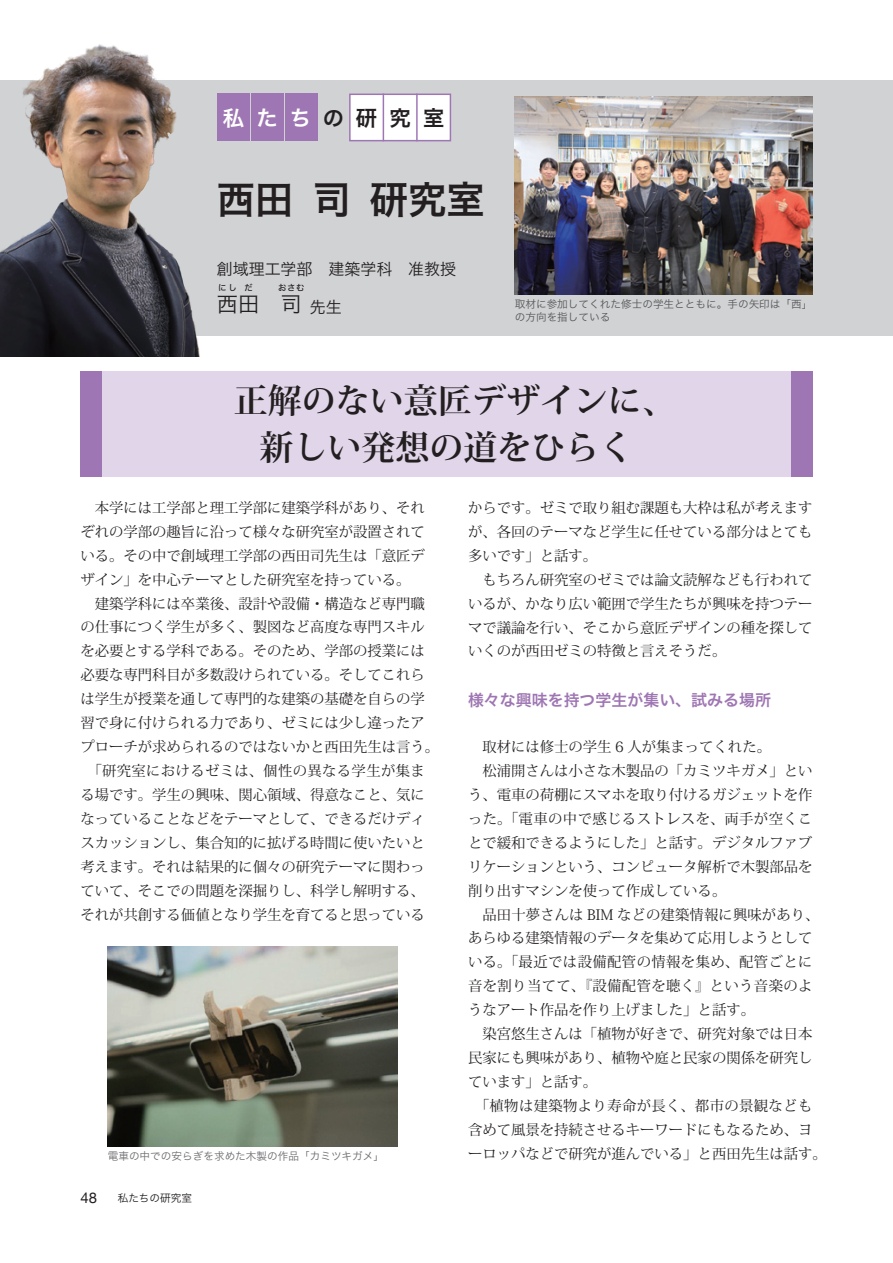
<style>
.page{position:relative;width:893px;height:1263px;background:#fff}
.page>*{position:absolute;margin:0;border:0;box-sizing:border-box;transform-origin:0 0}
.t1{font:38.25px "Hira Kaku Pro N W6";color:#231f20}
.t2{font:700 34.05px/46.8px "Koz Min Pr 6 N";color:#231f20;text-align:center}
.t3{font:21.3px "Hira Kaku Pro N W6";letter-spacing:.575em;color:#231f20}
.t4{font:21.3px "Hira Kaku Pro N W3";color:#231f20}
.t5{font:15.9px "Hira Kaku Pro N W6";color:#9e76b3}
.t6{font:15.9px "Hira Kaku Pro N W3";color:#231f20}
.t7{font:14.85px "Helvetica Neue";color:#231f20}
.t8{font:14.4px/23.9px "Koz Min Pr 6 N";color:#231f20}
.t9{font:10.65px/12.8px "Hira Kaku Pro W3";color:#57585a}
.t10{font:10.65px "Hira Kaku Pro W3";color:#6c6d70}
.t11{font:10.65px "Hira Kaku Pro W3";color:#231f20}
.t12{font:9px "Hira Kaku Pro N W3";color:#231f20}
.s1{color:#fff}
</style>
<div class="page">
<div style="left:0;top:81px;width:893px;height:255px;background:#d1d2d4"></div>
<div style="left:81px;top:371px;width:731px;height:105px;background:#e0d5e9"></div>
<div style="left:791px;top:371px;width:21px;height:105px;background:#9e76b3"></div>
<div style="left:81px;top:371px;width:21px;height:105px;background:#9e76b3"></div>
<div style="left:350px;top:94px;width:100px;height:47px;background:#fff"></div>
<div style="left:349px;top:94px;width:102px;height:47px;border:1px solid #9e76b3"></div>
<hr style="left:383px;top:94px;width:1px;height:47px;background:#9e76b3">
<hr style="left:416px;top:94px;width:2px;height:47px;background:#9e76b3">
<div style="left:217px;top:94px;width:32px;height:47px;background:#9e76b3"></div>
<div style="left:251px;top:94px;width:32px;height:47px;background:#9e76b3"></div>
<div style="left:285px;top:94px;width:32px;height:47px;background:#9e76b3"></div>
<img style="left:0;top:44px;width:203px;height:313px">
<img style="left:515px;top:96px;width:297px;height:199px">
<img style="left:108px;top:947px;width:290px;height:199px">
<h3 class="t3" style="left:223px;top:98px;width:223px"><span class="s1">私たち</span>の研究室</h3>
<h1 class="t1" style="left:217px;top:165px;width:269px">西田司研究室</h1>
<p class="t6" style="left:217px;top:255px;width:241px">創域理工学部　建築学科　准教授</p>
<h3 class="t4" style="left:217px;top:285px;width:44px">西田</h3>
<p class="t12" style="left:218px;top:280px;width:21px">にし</p>
<p class="t12" style="left:244px;top:280px;width:11px">だ</p>
<p class="t12" style="left:278px;top:280px;width:29px">おさむ</p>
<h3 class="t4" style="left:281px;top:285px;width:23px">司</h3>
<p class="t6" style="left:310px;top:293px;width:33px">先生</p>
<p class="t9" style="left:515px;top:297px;width:299px">取材に参加してくれた修士の学生とともに。手の矢印は「西」の方向を指している</p>
<h2 class="t2" style="left:234px;top:378px;width:444px">正解のない意匠デザインに、新しい発想の道をひらく</h2>
<p class="t8" style="left:81px;top:496px;width:360px">　本学には工学部と理工学部に建築学科があり、それぞれの学部の趣旨に沿って様々な研究室が設置されている。その中で創域理工学部の西田司先生は「意匠デザイン」を中心テーマとした研究室を持っている。<br>　建築学科には卒業後、設計や設備・構造など専門職の仕事につく学生が多く、製図など高度な専門スキルを必要とする学科である。そのため、学部の授業には必要な専門科目が多数設けられている。そしてこれらは学生が授業を通して専門的な建築の基礎を自らの学習で身に付けられる力であり、ゼミには少し違ったアプローチが求められるのではないかと西田先生は言う。　「研究室におけるゼミは、個性の異なる学生が集まる場です。学生の興味、関心領域、得意なこと、気になっていることなどをテーマとして、できるだけディスカッションし、集合知的に拡げる時間に使いたいと考えます。それは結果的に個々の研究テーマに関わっていて、そこでの問題を深掘りし、科学し解明する、それが共創する価値となり学生を育てると思っている</p>
<p class="t8" style="left:468px;top:496px;width:346px">からです。ゼミで取り組む課題も大枠は私が考えますが、各回のテーマなど学生に任せている部分はとても多いです」と話す。<br>　もちろん研究室のゼミでは論文読解なども行われているが、かなり広い範囲で学生たちが興味を持つテーマで議論を行い、そこから意匠デザインの種を探していくのが西田ゼミの特徴と言えそうだ。</p>
<p class="t5" style="left:468px;top:685px;width:304px">様々な興味を持つ学生が集い、試みる場所</p>
<p class="t8" style="left:468px;top:735px;width:360px">　取材には修士の学生 6 人が集まってくれた。<br>　松浦開さんは小さな木製品の「カミツキガメ」という、電車の荷棚にスマホを取り付けるガジェットを作った。「電車の中で感じるストレスを、両手が空くことで緩和できるようにした」と話す。デジタルファブリケーションという、コンピュータ解析で木製部品を削り出すマシンを使って作成している。<br>　品田十夢さんは BIM などの建築情報に興味があり、あらゆる建築情報のデータを集めて応用しようとしている。「最近では設備配管の情報を集め、配管ごとに音を割り当てて、『設備配管を聴く』という音楽のようなアート作品を作り上げました」と話す。<br>　染宮悠生さんは「植物が好きで、研究対象では日本民家にも興味があり、植物や庭と民家の関係を研究しています」と話す。<br>　「植物は建築物より寿命が長く、都市の景観なども含めて風景を持続させるキーワードにもなるため、ヨーロッパなどで研究が進んでいる」と西田先生は話す。</p>
<p class="t10" style="left:108px;top:1146px;width:278px">電車の中での安らぎを求めた木製の作品「カミツキガメ」</p>
<p class="t7" style="left:81px;top:1187px;width:18px">48</p>
<p class="t11" style="left:118px;top:1189px;width:76px">私たちの研究室</p>
</div>
